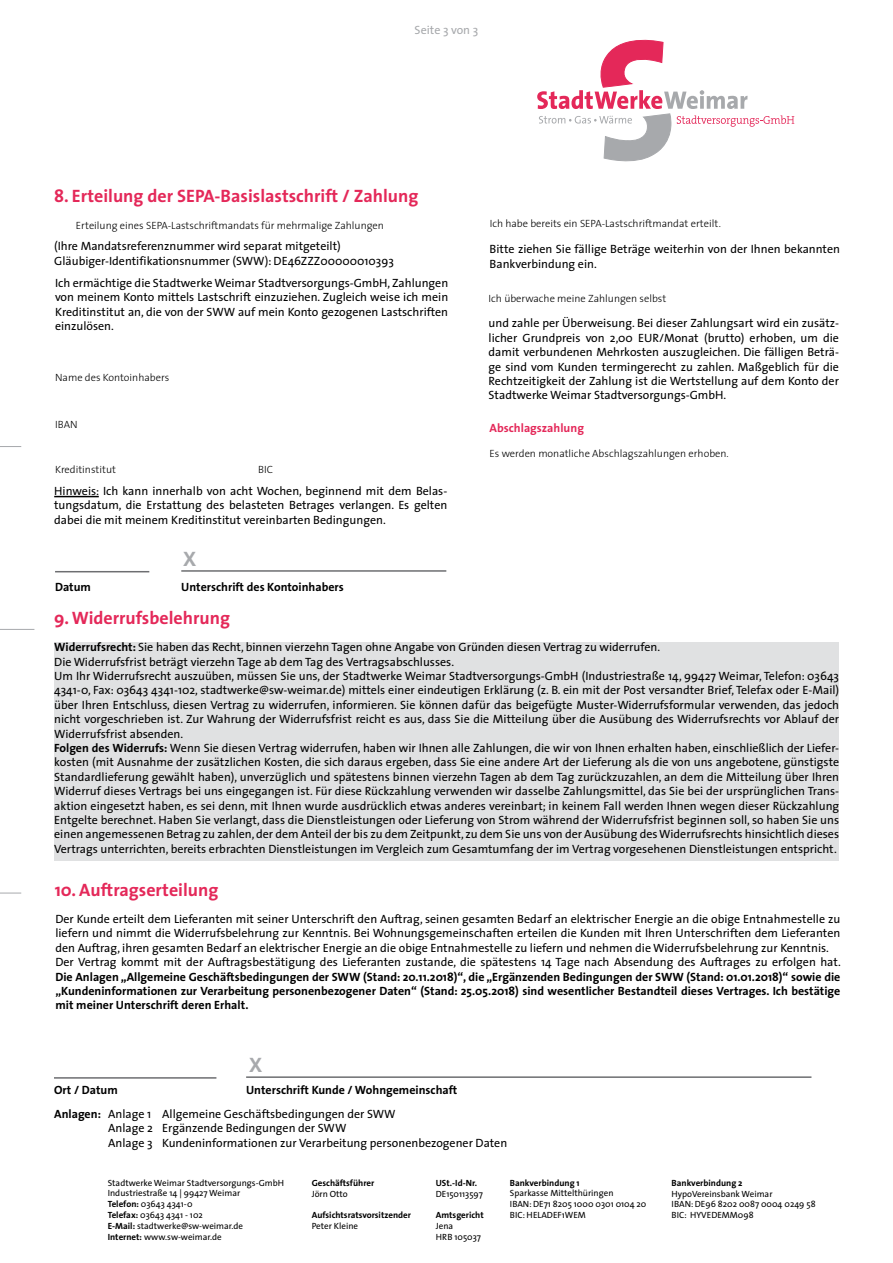
<style>
.page{position:relative;width:893px;height:1263px;background:#fff}
.page>*{position:absolute;margin:0;border:0;box-sizing:border-box;transform-origin:0 0}
.t1{font:700 21px "The Sans";color:#a7a9ac}
.t2{font:700 18px "The Sans";color:#e42859}
.t3{font:12px/14.4px "The Sans";color:#000}
.t4{font:700 12px/14.4px "The Sans";color:#000;text-align:justify}
.t5{font:700 12px "The Sans";color:#e42859}
.t6{font:12px "The Sans";color:#a7a9ac}
.t7{font:300 10.5px "The Sans";color:#000}
.t8{font:9px/10.8px "The Sans";color:#000}
.t9{font:700 9px "The Sans";color:#000}
.s1{font-weight:700}
</style>
<div class="page">
<svg style="left:0;top:893px;width:21px;height:1px"></svg>
<hr style="left:0;top:629px;width:34px;height:1px;background:#a7a9ac">
<svg style="left:0;top:446px;width:21px;height:1px"></svg>
<svg style="left:537px;top:39px;width:257px;height:123px"></svg>
<hr style="left:54px;top:1077px;width:162px;height:2px;background:#6d6e71">
<hr style="left:246px;top:1076px;width:565px;height:2px;background:#6d6e71">
<hr style="left:55px;top:571px;width:94px;height:1px;background:#6d6e71">
<hr style="left:181px;top:570px;width:265px;height:2px;background:#6d6e71">
<hr style="left:54px;top:496px;width:45px;height:1px;background:#000">
<div style="left:54px;top:642px;width:785px;height:218px;background:#e0e1e2"></div>
<p class="t6" style="left:415px;top:20px;width:65px">Seite 3 von 3</p>
<h2 class="t2" style="left:54px;top:184px;width:366px">8. Erteilung der SEPA-Basislastschrift / Zahlung</h2>
<p class="t7" style="left:76px;top:219px;width:310px">Erteilung eines SEPA-Lastschriftmandats für mehrmalige Zahlungen</p>
<p class="t3" style="left:54px;top:239px;width:341px">(Ihre Mandatsreferenznummer wird separat mitgeteilt)<br>Gläubiger-Identifikationsnummer (SWW): DE46ZZZ00000010393</p>
<p class="t3" style="left:55px;top:275px;width:395px;text-align:justify">Ich ermächtige die Stadtwerke Weimar Stadtversorgungs-GmbH, Zahlungen von meinem Konto mittels Lastschrift einzuziehen. Zugleich weise ich mein Kreditinstitut an, die von der SWW auf mein Konto gezogenen Lastschriften einzulösen.</p>
<p class="t7" style="left:55px;top:370px;width:116px">Name des Kontoinhabers</p>
<p class="t7" style="left:55px;top:417px;width:24px">IBAN</p>
<p class="t7" style="left:55px;top:462px;width:62px">Kreditinstitut</p>
<p class="t7" style="left:258px;top:462px;width:16px">BIC</p>
<p class="t3" style="left:54px;top:483px;width:395px;text-align:justify">Hinweis: Ich kann innerhalb von acht Wochen, beginnend mit dem Belas&shy;tungsdatum, die Erstattung des belasteten Betrages verlangen. Es gelten dabei die mit meinem Kreditinstitut vereinbarten Bedingungen.</p>
<h1 class="t1" style="left:183px;top:545px;width:15px">X</h1>
<p class="t4" style="left:55px;top:580px;width:37px">Datum</p>
<p class="t4" style="left:181px;top:580px;width:164px">Unterschrift des Kontoinhabers</p>
<h2 class="t2" style="left:54px;top:606px;width:177px">9. Widerrufsbelehrung</h2>
<p class="t7" style="left:490px;top:217px;width:233px">Ich habe bereits ein SEPA-Lastschriftmandat erteilt.</p>
<p class="t3" style="left:490px;top:242px;width:352px">Bitte ziehen Sie fällige Beträge weiterhin von der Ihnen bekannten<br>Bankverbindung ein.</p>
<p class="t7" style="left:489px;top:291px;width:179px">Ich überwache meine Zahlungen selbst</p>
<p class="t3" style="left:489px;top:316px;width:352px;text-align:justify">und zahle per Überweisung. Bei dieser Zahlungsart wird ein zusätz&shy;licher Grundpreis von 2,00 EUR/Monat (brutto) erhoben, um die damit verbundenen Mehrkosten auszugleichen. Die fälligen Beträ&shy;ge sind vom Kunden termingerecht zu zahlen. Maßgeblich für die Rechtzeitigkeit der Zahlung ist die Wertstellung auf dem Konto der Stadtwerke Weimar Stadtversorgungs-GmbH.</p>
<p class="t5" style="left:490px;top:420px;width:96px">Abschlagszahlung</p>
<p class="t7" style="left:490px;top:446px;width:241px">Es werden monatliche Abschlagszahlungen erhoben.</p>
<p class="t3" style="left:54px;top:640px;width:787px"><span class="s1">Widerrufsrecht:</span> Sie haben das Recht, binnen vierzehn Tagen ohne Angabe von Gründen diesen Vertrag zu widerrufen.<br>Die Widerrufsfrist beträgt vierzehn Tage ab dem Tag des Vertragsabschlusses.<br>Um Ihr Widerrufsrecht auszuüben, müssen Sie uns, der Stadtwerke Weimar Stadtversorgungs-GmbH (Industriestraße 14, 99427 Weimar, Telefon: 03643<br>4341-0, Fax: 03643 4341-102, stadtwerke@sw-weimar.de) mittels einer eindeutigen Erklärung (z. B. ein mit der Post versandter Brief, Telefax oder E-Mail) über Ihren Entschluss, diesen Vertrag zu widerrufen, informieren. Sie können dafür das beigefügte Muster-Widerrufsformular verwenden, das jedoch nicht vorgeschrieben ist. Zur Wahrung der Widerrufsfrist reicht es aus, dass Sie die Mitteilung über die Ausübung des Widerrufsrechts vor Ablauf der Widerrufsfrist absenden.<br><span class="s1">Folgen des Widerrufs:</span> Wenn Sie diesen Vertrag widerrufen, haben wir Ihnen alle Zahlungen, die wir von Ihnen erhalten haben, einschließlich der Liefer&shy;kosten (mit Ausnahme der zusätzlichen Kosten, die sich daraus ergeben, dass Sie eine andere Art der Lieferung als die von uns angebotene, günstigste Standardlieferung gewählt haben), unverzüglich und spätestens binnen vierzehn Tagen ab dem Tag zurückzuzahlen, an dem die Mitteilung über Ihren Widerruf dieses Vertrags bei uns eingegangen ist. Für diese Rückzahlung verwenden wir dasselbe Zahlungsmittel, das Sie bei der ursprünglichen Trans&shy;aktion eingesetzt haben, es sei denn, mit Ihnen wurde ausdrücklich etwas anderes vereinbart; in keinem Fall werden Ihnen wegen dieser Rückzahlung Entgelte berechnet. Haben Sie verlangt, dass die Dienstleistungen oder Lieferung von Strom während der Widerrufsfrist beginnen soll, so haben Sie uns einen angemessenen Betrag zu zahlen, der dem Anteil der bis zu dem Zeitpunkt, zu dem Sie uns von der Ausübung des Widerrufsrechts hinsichtlich dieses Vertrags unterrichten, bereits erbrachten Dienstleistungen im Vergleich zum Gesamtumfang der im Vertrag vorgesehenen Dienstleistungen entspricht.</p>
<h2 class="t2" style="left:55px;top:878px;width:165px">10. Auftragserteilung</h2>
<p class="t3" style="left:55px;top:911px;width:787px">Der Kunde erteilt dem Lieferanten mit seiner Unterschrift den Auftrag, seinen gesamten Bedarf an elektrischer Energie an die obige Entnahmestelle zu liefern und nimmt die Widerrufsbelehrung zur Kenntnis. Bei Wohnungsgemeinschaften erteilen die Kunden mit Ihren Unterschriften dem Lieferanten den Auftrag, ihren gesamten Bedarf an elektrischer Energie an die obige Entnahmestelle zu liefern und nehmen die Widerrufsbelehrung zur Kenntnis.<br>Der Vertrag kommt mit der Auftragsbestätigung des Lieferanten zustande, die spätestens 14 Tage nach Absendung des Auftrages zu erfolgen hat.</p>
<p class="t4" style="left:55px;top:969px;width:786px">Die Anlagen „Allgemeine Geschäftsbedingungen der SWW (Stand: 20.11.2018)“, die „Ergänzenden Bedingungen der SWW (Stand: 01.01.2018)“ sowie die „Kundeninformationen zur Verarbeitung personenbezogener Daten“ (Stand: 25.05.2018) sind wesentlicher Bestandteil dieses Vertrages. Ich bestätige mit meiner Unterschrift deren Erhalt.</p>
<h1 class="t1" style="left:249px;top:1052px;width:15px">X</h1>
<p class="t4" style="left:54px;top:1082px;width:65px">Ort / Datum</p>
<p class="t4" style="left:246px;top:1082px;width:213px">Unterschrift Kunde / Wohngemeinschaft</p>
<p class="t3" style="left:108px;top:1106px;width:401px;text-indent:-54px"><span class="s1">Anlagen:</span> Anlage 1 Allgemeine Geschäftsbedingungen der SWW<br>Anlage 2 Ergänzende Bedingungen der SWW<br>Anlage 3 Kundeninformationen zur Verarbeitung personenbezogener Daten</p>
<p class="t8" style="left:108px;top:1177px;width:178px">Stadtwerke Weimar Stadtversorgungs-GmbH<br>Industriestraße 14 | 99427 Weimar<br><span class="s1">Telefon:</span> 03643 4341-0<br><span class="s1">Telefax:</span> 03643 4341 - 102<br><span class="s1">E-Mail:</span> stadtwerke@sw-weimar.de<br><span class="s1">Internet:</span> www.sw-weimar.de</p>
<p class="t9" style="left:312px;top:1177px;width:64px">Geschäftsführer</p>
<p class="t8" style="left:312px;top:1188px;width:38px">Jörn Otto</p>
<p class="t9" style="left:312px;top:1209px;width:101px">Aufsichtsratsvorsitzender</p>
<p class="t8" style="left:312px;top:1220px;width:48px">Peter Kleine</p>
<p class="t9" style="left:436px;top:1177px;width:43px">USt.-Id-Nr.</p>
<p class="t8" style="left:436px;top:1188px;width:49px">DE150113597</p>
<p class="t9" style="left:436px;top:1209px;width:49px">Amtsgericht</p>
<p class="t8" style="left:436px;top:1220px;width:47px">Jena<br>HRB 105037</p>
<p class="t9" style="left:510px;top:1177px;width:71px">Bankverbindung 1</p>
<p class="t8" style="left:510px;top:1188px;width:138px">Sparkasse Mittelthüringen<br>IBAN: DE71 8205 1000 0301 0104 20<br>BIC: HELADEF1WEM</p>
<p class="t9" style="left:672px;top:1177px;width:73px">Bankverbindung 2</p>
<p class="t8" style="left:672px;top:1188px;width:146px">HypoVereinsbank Weimar<br>IBAN: DE96 8202 0087 0004 0249 58<br>BIC: HYVEDEMM098</p>
</div>
